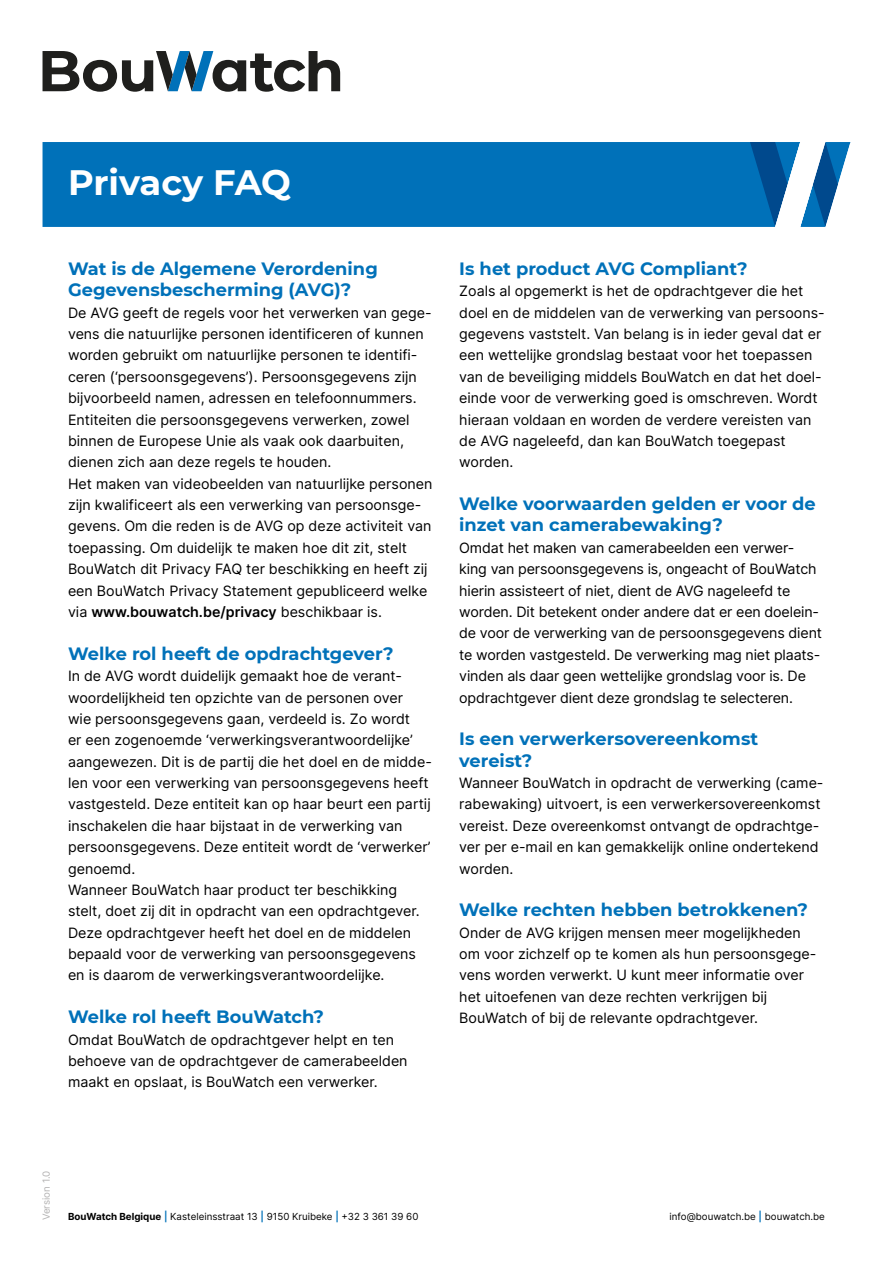
<style>
.page{position:relative;width:893px;height:1263px;background:#fff}
.page>*{position:absolute;margin:0;border:0;box-sizing:border-box;transform-origin:0 0}
.t1{font:700 35.25px "Montserrat";letter-spacing:-.01em;color:#fff}
.t2{font:700 17.85px/21.3px "Montserrat";color:#0071b9}
.t3{font:14.25px/21.3px "Inter";color:#000}
.t4{font:9.75px "Inter";color:#000}
.t5{font:9.75px "Inter";color:#b3b2b2}
.s1{font-weight:600}
.s2{font-weight:700}
.s3{font-weight:600;color:#0071b9}
</style>
<div class="page">
<svg style="left:43px;top:51px;width:297px;height:41px"></svg>
<div style="left:43px;top:142px;width:707px;height:85px;background:#0071b9"></div>
<svg style="left:750px;top:142px;width:100px;height:85px"></svg>
<h1 class="t1" style="left:68px;top:157px;width:225px">Privacy FAQ</h1>
<p class="t2" style="left:68px;top:257px;width:311px">Wat is de Algemene Verordening<br>Gegevensbescherming (AVG)?</p>
<p class="t3" style="left:68px;top:302px;width:366px">De AVG geeft de regels voor het verwerken van gege&shy;vens die natuurlijke personen identificeren of kunnen worden gebruikt om natuurlijke personen te identifi&shy;ceren (‘persoonsgegevens’). Persoonsgegevens zijn bijvoorbeeld namen, adressen en telefoonnummers.<br>Entiteiten die persoonsgegevens verwerken, zowel binnen de Europese Unie als vaak ook daarbuiten, dienen zich aan deze regels te houden.<br>Het maken van videobeelden van natuurlijke personen zijn kwalificeert als een verwerking van persoonsge&shy;gevens. Om die reden is de AVG op deze activiteit van toepassing. Om duidelijk te maken hoe dit zit, stelt BouWatch dit Privacy FAQ ter beschikking en heeft zij een BouWatch Privacy Statement gepubliceerd welke via <span class="s1">www.bouwatch.be/privacy</span> beschikbaar is.</p>
<p class="t2" style="left:68px;top:642px;width:327px">Welke rol heeft de opdrachtgever?</p>
<p class="t3" style="left:68px;top:665px;width:365px">In de AVG wordt duidelijk gemaakt hoe de verant&shy;woordelijkheid ten opzichte van de personen over<br>wie persoonsgegevens gaan, verdeeld is. Zo wordt<br>er een zogenoemde ‘verwerkingsverantwoordelijke’ aangewezen. Dit is de partij die het doel en de midde&shy;len voor een verwerking van persoonsgegevens heeft vastgesteld. Deze entiteit kan op haar beurt een partij inschakelen die haar bijstaat in de verwerking van persoonsgegevens. Deze entiteit wordt de ‘verwerker’ genoemd.<br>Wanneer BouWatch haar product ter beschikking stelt, doet zij dit in opdracht van een opdrachtgever.<br>Deze opdrachtgever heeft het doel en de middelen bepaald voor de verwerking van persoonsgegevens en is daarom de verwerkingsverantwoordelijke.</p>
<p class="t2" style="left:68px;top:1005px;width:258px">Welke rol heeft BouWatch?</p>
<p class="t3" style="left:68px;top:1028px;width:341px">Omdat BouWatch de opdrachtgever helpt en ten behoeve van de opdrachtgever de camerabeelden maakt en opslaat, is BouWatch een verwerker.</p>
<p class="t2" style="left:459px;top:257px;width:290px">Is het product AVG Compliant?</p>
<p class="t3" style="left:459px;top:280px;width:367px">Zoals al opgemerkt is het de opdrachtgever die het doel en de middelen van de verwerking van persoons&shy;gegevens vaststelt. Van belang is in ieder geval dat er een wettelijke grondslag bestaat voor het toepassen van de beveiliging middels BouWatch en dat het doel&shy;einde voor de verwerking goed is omschreven. Wordt hieraan voldaan en worden de verdere vereisten van de AVG nageleefd, dan kan BouWatch toegepast worden.</p>
<p class="t2" style="left:459px;top:492px;width:358px">Welke voorwaarden gelden er voor de inzet van camerabewaking?</p>
<p class="t3" style="left:459px;top:537px;width:364px">Omdat het maken van camerabeelden een verwer&shy;king van persoonsgegevens is, ongeacht of BouWatch hierin assisteert of niet, dient de AVG nageleefd te worden. Dit betekent onder andere dat er een doelein&shy;de voor de verwerking van de persoonsgegevens dient te worden vastgesteld. De verwerking mag niet plaats&shy;vinden als daar geen wettelijke grondslag voor is. De opdrachtgever dient deze grondslag te selecteren.</p>
<p class="t2" style="left:459px;top:727px;width:300px">Is een verwerkersovereenkomst vereist?</p>
<p class="t3" style="left:459px;top:772px;width:366px">Wanneer BouWatch in opdracht de verwerking (came&shy;rabewaking) uitvoert, is een verwerkersovereenkomst vereist. Deze overeenkomst ontvangt de opdrachtge&shy;ver per e-mail en kan gemakkelijk online ondertekend worden.</p>
<p class="t2" style="left:459px;top:898px;width:350px">Welke rechten hebben betrokkenen?</p>
<p class="t3" style="left:459px;top:921px;width:359px">Onder de AVG krijgen mensen meer mogelijkheden om voor zichzelf op te komen als hun persoonsgege&shy;vens worden verwerkt. U kunt meer informatie over het uitoefenen van deze rechten verkrijgen bij BouWatch of bij de relevante opdrachtgever.</p>
<p class="t5" style="left:39px;top:1220px;width:51px;rotate:-90deg">Version 1.0</p>
<p class="t4" style="left:68px;top:1210px;width:352px"><span class="s2">BouWatch Belgique</span> <span class="s3">|</span> Kasteleinsstraat 13 <span class="s3">|</span> 9150 Kruibeke <span class="s3">|</span> +32 3 361 39 60</p>
<p class="t4" style="left:670px;top:1210px;width:157px">info@bouwatch.be <span class="s3">|</span> bouwatch.be</p>
</div>
